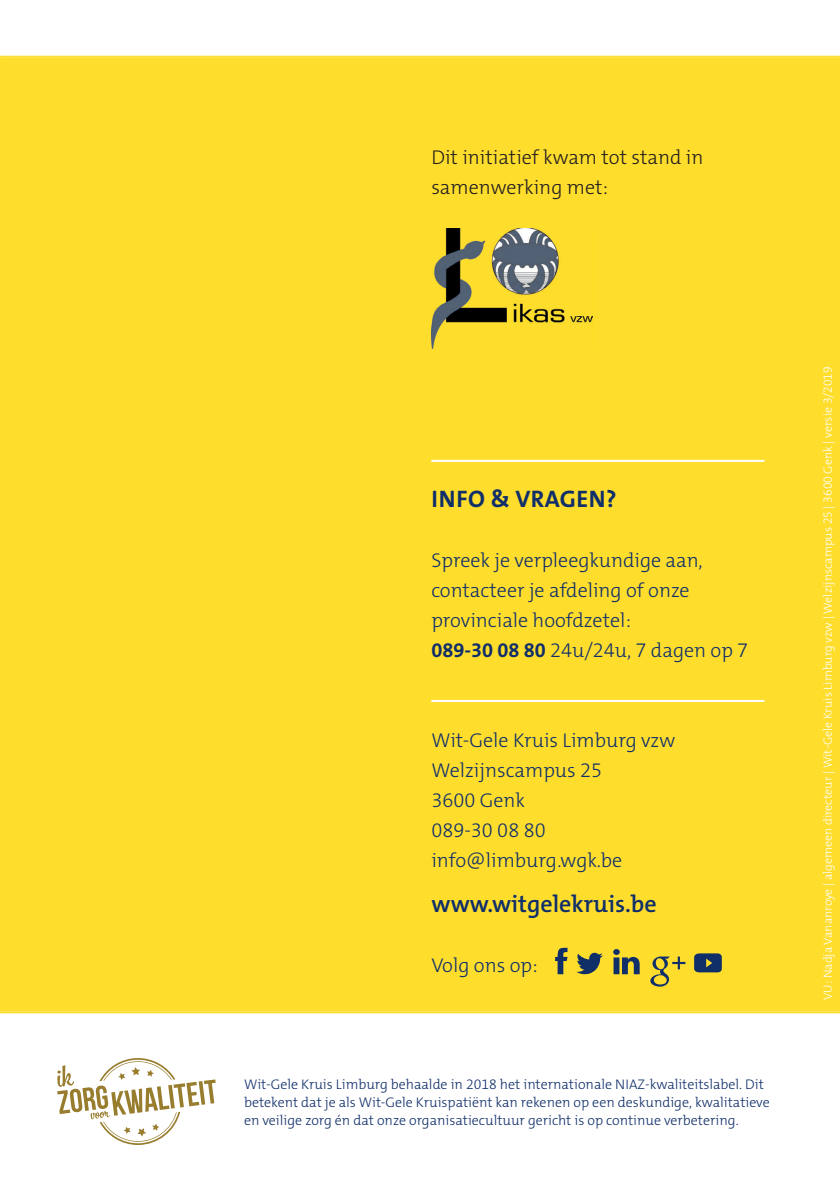
<style>
.page{position:relative;width:840px;height:1191px;background:#fff}
.page>*{position:absolute;margin:0;border:0;box-sizing:border-box;transform-origin:0 0}
.t1{font:600 24px "The Mix Os F";color:#102f69}
.t2{font:700 24px "The Mix Os F";letter-spacing:.02em;color:#102f69}
.t3{font:300 20px/30px "The Mix Os F";color:#102f69}
.t4{font:300 20px/30px "The Mix Os F";color:#231f20}
.t5{font:300 14px/18px "The Mix Os F";color:#102f69}
.t6{font:300 12px "The Mix Os F";color:#fff}
.s1{font-weight:700}
</style>
<div class="page">
<div style="left:0;top:56px;width:839px;height:957px;background:#ffdd2d"></div>
<svg style="left:57px;top:1058px;width:158px;height:87px"></svg>
<hr style="left:431px;top:460px;width:333px;height:2px;background:#fff">
<hr style="left:431px;top:700px;width:333px;height:2px;background:#fff">
<svg style="left:555px;top:947px;width:12px;height:27px"></svg>
<svg style="left:576px;top:952px;width:26px;height:22px"></svg>
<svg style="left:613px;top:949px;width:26px;height:25px"></svg>
<svg style="left:650px;top:956px;width:35px;height:30px"></svg>
<svg style="left:693px;top:953px;width:28px;height:19px"></svg>
<img style="left:431px;top:228px;width:161px;height:120px">
<h2 class="t4" style="left:431px;top:142px;width:273px">Dit initiatief kwam tot stand in samenwerking met:</h2>
<h1 class="t2" style="left:431px;top:484px;width:186px">INFO &amp; VRAGEN?</h1>
<h2 class="t3" style="left:431px;top:545px;width:318px">Spreek je verpleegkundige aan, contacteer je afdeling of onze provinciale hoofdzetel:<br><span class="s1">089-30 08 80</span> 24u/24u, 7 dagen op 7</h2>
<h2 class="t3" style="left:431px;top:725px;width:245px">Wit-Gele Kruis Limburg vzw<br>Welzijnscampus 25<br>3600 Genk<br>089-30 08 80 info@limburg.wgk.be</h2>
<h1 class="t1" style="left:431px;top:889px;width:227px">www.witgelekruis.be</h1>
<h2 class="t3" style="left:431px;top:950px;width:108px">Volg ons op:</h2>
<p class="t5" style="left:244px;top:1075px;width:527px">Wit-Gele Kruis Limburg behaalde in 2018 het internationale NIAZ-kwaliteitslabel. Dit betekent dat je als Wit-Gele Kruispatiënt kan rekenen op een deskundige, kwalitatieve en veilige zorg én dat onze organisatiecultuur gericht is op continue verbetering.</p>
<p class="t6" style="left:819px;top:1000px;width:635px;rotate:-90deg">VU: Nadja Vananroye | algemeen directeur | Wit-Gele Kruis Limburg vzw | Welzijnscampus 25 | 3600 Genk | versie 3/2019</p>
</div>
